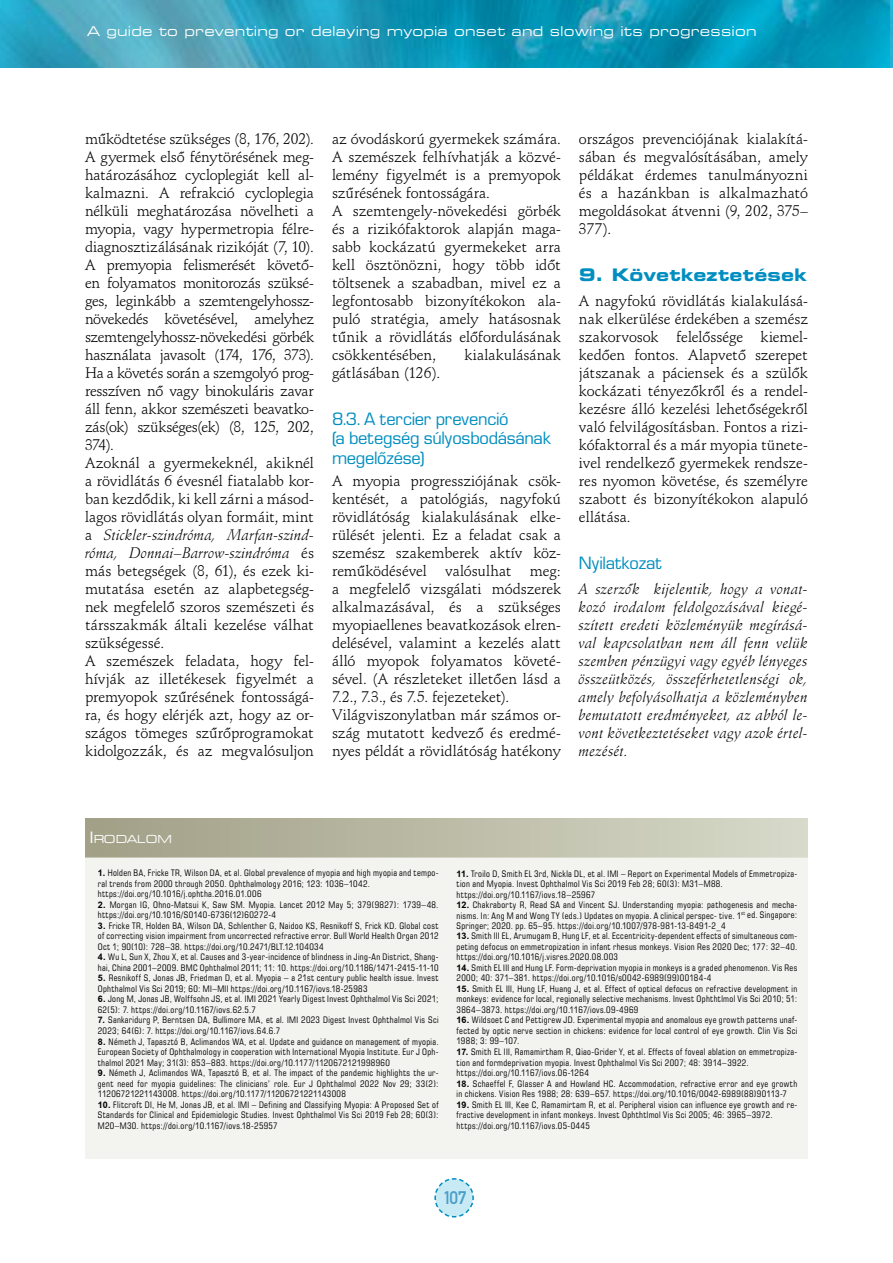
<style>
.page{position:relative;width:893px;height:1263px;background:#fff}
.page>*{position:absolute;margin:0;border:0;box-sizing:border-box;transform-origin:0 0}
.t1{font:18px "DIN Mittelschrift Alt PFL";color:#4a9eca}
.t2{font:700 17.25px "Square 721 Ex PFL";letter-spacing:.005em;color:#008ec0}
.t3{font:16.5px/19.5px "Square 721 PFL";letter-spacing:.01em;color:#008ec0}
.t4{font:15px/18px "Schneidler PFL";letter-spacing:-.005em;color:#000}
.t5{font:italic 15px/18px "Schneidler PFL";letter-spacing:.005em;color:#000;text-align:justify}
.t6{font:13.5px "Square 721 Ex PFL";letter-spacing:.015em;color:#fff}
.t7{font:10.95px "Square 721 Ex PFL";color:#fff}
.t8{font:9px/10.5px "Square 721 Cn PFL";letter-spacing:.035em;color:#000}
.s1{font-style:italic}
.s2{font-size:15.75px}
.s3{font-family:"Arial PFL";font-weight:700}
</style>
<div class="page">
<img style="left:1px;top:0;width:890px;height:68px">
<svg style="left:434px;top:1178px;width:40px;height:40px"></svg>
<img style="left:891px;top:0;width:2px;height:68px">
<img style="left:0;top:0;width:1px;height:68px">
<div style="left:85px;top:819px;width:722px;height:38px;background:linear-gradient(to right,#a19e86,#d7dac9)"></div>
<div style="left:85px;top:857px;width:723px;height:301px;background:#f3f4f0"></div>
<h3 class="t6" style="left:87px;top:23px;width:671px">A guide to preventing or delaying myopia onset and slowing its progression</h3>
<p class="t4" style="left:85px;top:130px;width:230px">működtetése szükséges (8, 176, 202).<br>A gyermek első fénytörésének meg&shy;határozásához cycloplegiát kell al&shy;kalmazni. A refrakció cycloplegia nélküli meghatározása növelheti a myopia, vagy hypermetropia félre&shy;diagnosztizálásának rizikóját (7, 10).<br>A premyopia felismerését követő&shy;en folyamatos monitorozás szüksé&shy;ges, leginkább a szemtengelyhossz&shy;növekedés követésével, amelyhez szemtengelyhossz-növekedési görbék használata javasolt (174, 176, 373).<br>Ha a követés során a szemgolyó prog&shy;resszíven nő vagy binokuláris zavar áll fenn, akkor szemészeti beavatko&shy;zás(ok) szükséges(ek) (8, 125, 202, 374).<br>Azoknál a gyermekeknél, akiknél a rövidlátás 6 évesnél fiatalabb kor&shy;ban kezdődik, ki kell zárni a másod&shy;lagos rövidlátás olyan formáit, mint a <span class="s1">Stickler-szindróma, Marfan-szind&shy;róma, Donnai–Barrow-szindróma</span> és más betegségek (8, 61), és ezek ki&shy;mutatása esetén az alapbetegség&shy;nek megfelelő szoros szemészeti és társszakmák általi kezelése válhat szükségessé.<br>A szemészek feladata, hogy fel&shy;hívják az illetékesek figyelmét a premyopok szűrésének fontosságá&shy;ra, és hogy elérjék azt, hogy az or&shy;szágos tömeges szűrőprogramokat kidolgozzák, és az megvalósuljon</p>
<p class="t4" style="left:332px;top:130px;width:230px">az óvodáskorú gyermekek számára.<br>A szemészek felhívhatják a közvé&shy;lemény figyelmét is a premyopok szűrésének fontosságára.<br>A szemtengely-növekedési görbék és a rizikófaktorok alapján maga&shy;sabb kockázatú gyermekeket arra kell ösztönözni, hogy több időt töltsenek a szabadban, mivel ez a legfontosabb bizonyítékokon ala&shy;puló stratégia, amely hatásosnak tűnik a rövidlátás előfordulásának csökkentésében,</p>
<h3 class="t4" style="left:464px;top:346px;width:98px">kialakulásának</h3>
<h3 class="t4" style="left:332px;top:364px;width:110px">gátlásában (126).</h3>
<h3 class="t3" style="left:332px;top:409px;width:220px">8.3. A tercier prevenció<br>(a betegség súlyosbodásának megelőzése)</h3>
<p class="t4" style="left:332px;top:472px;width:230px">A myopia progressziójának csök&shy;kentését, a patológiás, nagyfokú rövidlátóság kialakulásának elke&shy;rülését jelenti. Ez a feladat csak a szemész szakemberek aktív köz&shy;reműködésével valósulhat meg: a megfelelő vizsgálati módszerek alkalmazásával, és a szükséges myopiaellenes beavatkozások elren&shy;delésével, valamint a kezelés alatt álló myopok folyamatos követé&shy;sével. (A részleteket illetően lásd a 7.2., 7.3., és 7.5. fejezeteket).<br>Világviszonylatban már számos or&shy;szág mutatott kedvező és eredmé&shy;nyes példát a rövidlátóság hatékony</p>
<h3 class="t4" style="left:579px;top:130px;width:230px;text-align:justify">országos prevenciójának kialakítá&shy;sában és megvalósításában, amely példákat érdemes tanulmányozni és a hazánkban is alkalmazható megoldásokat átvenni (9, 202, 375– 377).</h3>
<h2 class="t2" style="left:579px;top:264px;width:229px">9. Következtetések</h2>
<p class="t4" style="left:579px;top:292px;width:230px;text-align:justify">A nagyfokú rövidlátás kialakulásá&shy;nak elkerülése érdekében a szemész szakorvosok felelőssége kiemel&shy;kedően fontos. Alapvető szerepet játszanak a páciensek és a szülők kockázati tényezőkről és a rendel&shy;kezésre álló kezelési lehetőségekről való felvilágosításban. Fontos a rizi&shy;kófaktorral és a már myopia tünete&shy;ivel rendelkező gyermekek rendsze&shy;res nyomon követése, és személyre szabott és bizonyítékokon alapuló ellátása.</p>
<h3 class="t3" style="left:579px;top:553px;width:84px">Nyilatkozat</h3>
<p class="t5" style="left:579px;top:580px;width:230px">A szerzők kijelentik, hogy a vonat&shy;kozó irodalom feldolgozásával kiegé&shy;szített eredeti közleményük megírásá&shy;val kapcsolatban nem áll fenn velük szemben pénzügyi vagy egyéb lényeges összeütközés, összeférhetetlenségi ok, amely befolyásolhatja a közleményben bemutatott eredményeket, az abból le&shy;vont következtetéseket vagy azok értel&shy;mezését.</p>
<p class="t7" style="left:90px;top:833px;width:84px"><span class="s2">I</span>RODALOM</p>
<p class="t8" style="left:98px;top:868px;width:342px"><span class="s3">1.</span> Holden BA, Fricke TR, Wilson DA, et al. Global prevalence of myopia and high myopia and tempo&shy;ral trends from 2000 through 2050. Ophthalmology 2016; 123: 1036–1042. https://doi.org/10.1016/j.ophtha.2016.01.006</p>
<p class="t8" style="left:98px;top:899px;width:342px"><span class="s3">2.</span> Morgan IG, Ohno-Matsui K, Saw SM. Myopia. Lancet 2012 May 5; 379(9827): 1739–48. https://doi.org/10.1016/S0140-6736(12)60272-4</p>
<p class="t8" style="left:98px;top:920px;width:342px;text-align:justify"><span class="s3">3.</span> Fricke TR, Holden BA, Wilson DA, Schlenther G, Naidoo KS, Resnikoff S, Frick KD. Global cost of correcting vision impairment from uncorrected refractive error. Bull World Health Organ 2012<br>Oct 1; 90(10): 728–38. https://doi.org/10.2471/BLT.12.104034</p>
<p class="t8" style="left:98px;top:952px;width:342px"><span class="s3">4.</span> Wu L, Sun X, Zhou X, et al. Causes and 3-year-incidence of blindness in Jing-An District, Shang&shy;hai, China 2001–2009. BMC Ophthalmol 2011; 11: 10. https://doi.org/10.1186/1471-2415-11-10</p>
<p class="t8" style="left:98px;top:973px;width:342px"><span class="s3">5.</span> Resnikoff S, Jonas JB, Friedman D, et al. Myopia – a 21st century public health issue. Invest<br>Ophthalmol Vis Sci 2019; 60: MI–MII https://doi.org/10.1167/iovs.18-25983</p>
<p class="t8" style="left:98px;top:994px;width:342px"><span class="s3">6.</span> Jong M, Jonas JB, Wolffsohn JS, et al. IMI 2021 Yearly Digest Invest Ophthalmol Vis Sci 2021;<br>62(5): 7. https://doi.org/10.1167/iovs.62.5.7</p>
<p class="t8" style="left:98px;top:1015px;width:342px"><span class="s3">7.</span> Sankaridurg P, Berntsen DA, Bullimore MA, et al. IMI 2023 Digest Invest Ophthalmol Vis Sci<br>2023; 64(6): 7. https://doi.org/10.1167/iovs.64.6.7</p>
<p class="t8" style="left:98px;top:1036px;width:342px;text-align:justify"><span class="s3">8.</span> Németh J, Tapasztó B, Aclimandos WA, et al. Update and guidance on management of myopia.<br>European Society of Ophthalmology in cooperation with International Myopia Institute. Eur J Oph&shy;thalmol 2021 May; 31(3): 853–883. https://doi.org/10.1177/1120672121998960</p>
<p class="t8" style="left:98px;top:1067px;width:342px;text-align:justify"><span class="s3">9.</span> Németh J, Aclimandos WA, Tapasztó B, et al. The impact of the pandemic highlights the ur&shy;gent need for myopia guidelines: The clinicians’ role. Eur J Ophthalmol 2022 Nov 29; 33(2):<br>11206721221143008. https://doi.org/10.1177/11206721221143008</p>
<p class="t8" style="left:98px;top:1099px;width:342px;text-align:justify"><span class="s3">10.</span> Flitcroft DI, He M, Jonas JB, et al. IMI – Defining and Classifying Myopia: A Proposed Set of Standards for Clinical and Epidemiologic Studies. Invest Ophthalmol Vis Sci 2019 Feb 28; 60(3):<br>M20–M30. https://doi.org/10.1167/iovs.18-25957</p>
<p class="t8" style="left:457px;top:868px;width:342px"><span class="s3">11.</span> Troilo D, Smith EL 3rd, Nickla DL, et al. IMI – Report on Experimental Models of Emmetropiza&shy;tion and Myopia. Invest Ophthalmol Vis Sci 2019 Feb 28; 60(3): M31–M88. https://doi.org/10.1167/iovs.18–25967</p>
<p class="t8" style="left:457px;top:899px;width:342px;text-align:justify"><span class="s3">12.</span> Chakraborty R, Read SA and Vincent SJ. Understanding myopia: pathogenesis and mecha&shy;nisms. In: Ang M and Wong TY (eds.) Updates on myopia. A clinical perspec- tive. 1<sup>st</sup> ed. Singapore:<br>Springer; 2020. pp. 65–95. https://doi.org/10.1007/978-981-13-8491-2_4</p>
<p class="t8" style="left:457px;top:931px;width:342px;text-align:justify"><span class="s3">13.</span> Smith III EL, Arumugam B, Hung LF, et al. Eccentricity-dependent effects of simultaneous com&shy;peting defocus on emmetropization in infant rhesus monkeys. Vision Res 2020 Dec; 177: 32–40. https://doi.org/10.1016/j.visres.2020.08.003</p>
<p class="t8" style="left:457px;top:962px;width:342px"><span class="s3">14.</span> Smith EL III and Hung LF. Form-deprivation myopia in monkeys is a graded phenomenon. Vis Res<br>2000; 40: 371–381. https://doi.org/10.1016/s0042-6989(99)00184-4</p>
<p class="t8" style="left:457px;top:983px;width:342px;text-align:justify"><span class="s3">15.</span> Smith EL III, Hung LF, Huang J, et al. Effect of optical defocus on refractive development in monkeys: evidence for local, regionally selective mechanisms. Invest Ophthtlmol Vis Sci 2010; 51:<br>3864–3873. https://doi.org/10.1167/iovs.09-4969</p>
<p class="t8" style="left:457px;top:1015px;width:342px;text-align:justify"><span class="s3">16.</span> Wildsoet C and Pettigrew JD. Experimental myopia and anomalous eye growth patterns unaf&shy;fected by optic nerve section in chickens: evidence for local control of eye growth. Clin Vis Sci 1988; 3: 99–107.</p>
<p class="t8" style="left:457px;top:1046px;width:342px"><span class="s3">17.</span> Smith EL III, Ramamirtham R, Qiao-Grider Y, et al. Effects of foveal ablation on emmetropiza&shy;tion and formdeprivation myopia. Invest Ophthalmol Vis Sci 2007; 48: 3914–3922. https://doi.org/10.1167/iovs.06-1264</p>
<p class="t8" style="left:457px;top:1078px;width:342px"><span class="s3">18.</span> Schaeffel F, Glasser A and Howland HC. Accommodation, refractive error and eye growth in chickens. Vision Res 1988; 28: 639–657. https://doi.org/10.1016/0042-6989(88)90113-7</p>
<p class="t8" style="left:457px;top:1099px;width:342px"><span class="s3">19.</span> Smith EL III, Kee C, Ramamirtam R, et al. Peripheral vision can influence eye growth and re&shy;fractive development in infant monkeys. Invest Ophthtlmol Vis Sci 2005; 46: 3965–3972. https://doi.org/10.1167/iovs.05-0445</p>
<h1 class="t1" style="left:443px;top:1187px;width:25px">107</h1>
</div>
